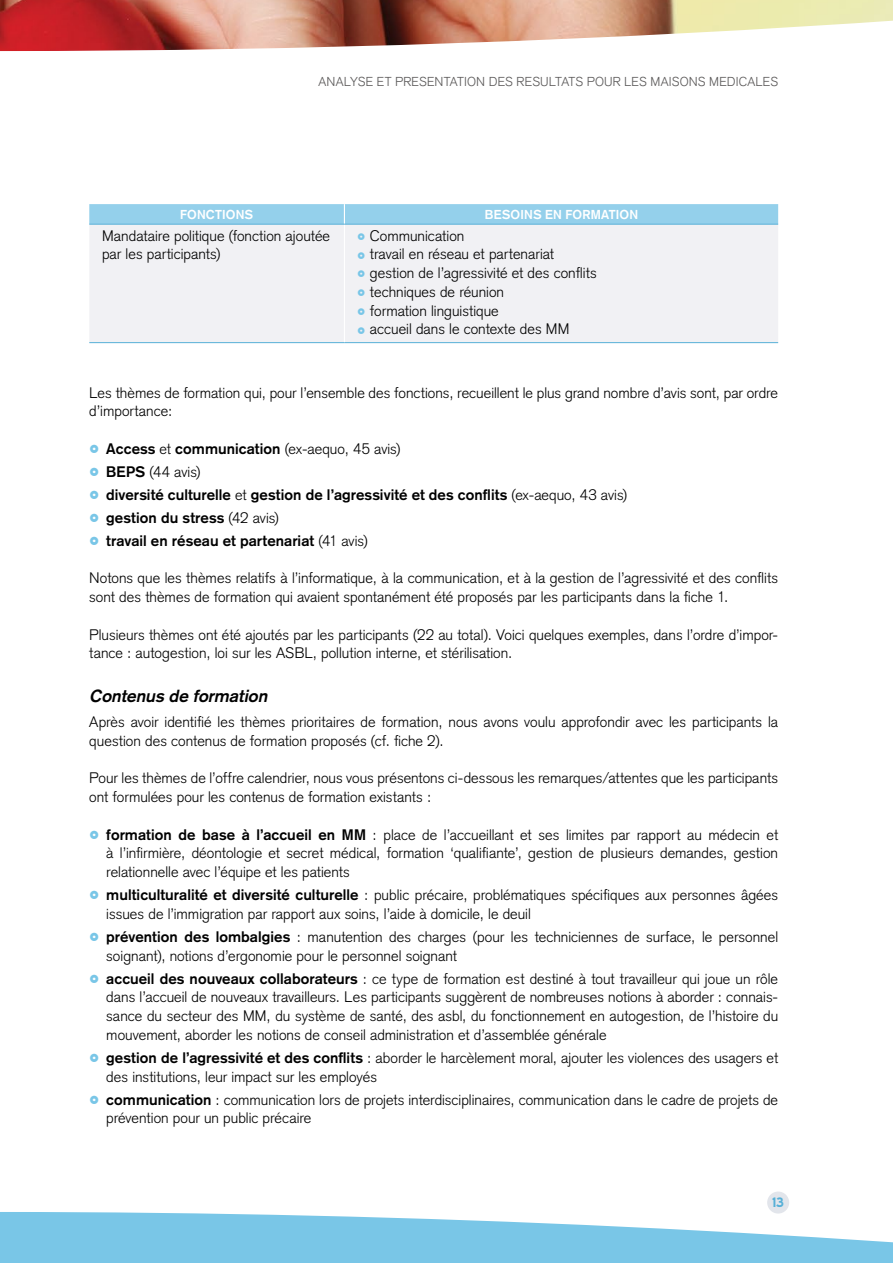
<style>
.page{position:relative;width:893px;height:1263px;background:#fff}
.page>*{position:absolute;margin:0;border:0;box-sizing:border-box;transform-origin:0 0}
.H7{font:italic 700 17.25px "Basic Commercial LT";color:#000}
.txt{font:300 15px/18.8px "Basic Commercial LT";letter-spacing:.005em;color:#000}
.t1{font:700 15px "Basic Commercial LT";letter-spacing:.005em;color:#000}
.txt_table{font:300 15px/18px "Basic Commercial LT";letter-spacing:.005em;color:#000}
.t2{font:700 13.8px "Expressway Rg";color:#57b0d7}
.t3{font:300 12.75px "Basic Commercial LT";letter-spacing:.015em;color:#5c5a5a}
.title_table{font:700 12.75px "Basic Commercial LT";letter-spacing:.015em;color:#fff}
.s1{font-weight:300}
.s2{font-weight:700}
</style>
<div class="page">
<svg style="left:0;top:1212px;width:893px;height:51px;fill:#79c6e7"></svg>
<img style="left:0;top:0;width:893px;height:51px">
<div style="left:767px;top:1191px;width:22px;height:22px;background:#e2e5eb;border-radius:50%"></div>
<div style="left:90px;top:225px;width:688px;height:117px;background:#f1f1f4"></div>
<svg style="left:89px;top:204px;width:689px;height:20px;background:#93cfea"></svg>
<hr style="left:344px;top:225px;width:1px;height:117px;background:#fff">
<hr style="left:89px;top:224px;width:255px;height:1px;background:#57b0d7">
<hr style="left:344px;top:224px;width:434px;height:1px;background:#57b0d7">
<hr style="left:89px;top:342px;width:255px;height:1px;background:#57b0d7">
<hr style="left:344px;top:342px;width:434px;height:1px;background:#57b0d7">
<svg style="left:358px;top:233px;width:7px;height:7px"></svg>
<svg style="left:358px;top:252px;width:7px;height:7px"></svg>
<svg style="left:358px;top:271px;width:7px;height:6px"></svg>
<svg style="left:358px;top:289px;width:7px;height:7px"></svg>
<svg style="left:358px;top:308px;width:7px;height:7px"></svg>
<svg style="left:358px;top:327px;width:7px;height:7px"></svg>
<p class="t3" style="left:319px;top:74px;width:461px">ANALYSE ET PRESENTATION DES RESULTATS POUR LES MAISONS MEDICALES</p>
<p class="title_table" style="left:180px;top:207px;width:74px">FONCTIONS</p>
<p class="title_table" style="left:485px;top:207px;width:155px">BESOINS EN FORMATION</p>
<p class="txt_table" style="left:102px;top:226px;width:230px">Mandataire politique (fonction ajoutée par les participants)</p>
<p class="txt" style="left:370px;top:226px;width:96px">Communication</p>
<p class="txt" style="left:370px;top:245px;width:186px">travail en réseau et partenariat</p>
<p class="txt" style="left:370px;top:264px;width:228px">gestion de l’agressivité et des conflits</p>
<p class="txt" style="left:370px;top:282px;width:136px">techniques de réunion</p>
<p class="txt" style="left:370px;top:301px;width:130px">formation linguistique</p>
<p class="txt" style="left:370px;top:320px;width:201px">accueil dans le contexte des MM</p>
<p class="txt" style="left:89px;top:383px;width:690px">Les thèmes de formation qui, pour l’ensemble des fonctions, recueillent le plus grand nombre d’avis sont, par ordre d’importance:</p>
<p class="t1" style="left:106px;top:440px;width:296px">Access <span class="s1">et</span> communication <span class="s1">(ex-aequo, 45 avis)</span></p>
<p class="txt" style="left:106px;top:462px;width:96px"><span class="s2">BEPS</span> (44 avis)</p>
<p class="t1" style="left:106px;top:486px;width:523px">diversité culturelle <span class="s1">et</span> gestion de l’agressivité et des conflits <span class="s1">(ex-aequo, 43 avis)</span></p>
<p class="t1" style="left:106px;top:509px;width:174px">gestion du stress <span class="s1">(42 avis)</span></p>
<p class="t1" style="left:106px;top:532px;width:263px">travail en réseau et partenariat <span class="s1">(41 avis)</span></p>
<p class="txt" style="left:89px;top:569px;width:690px">Notons que les thèmes relatifs à l’informatique, à la communication, et à la gestion de l’agressivité et des conflits sont des thèmes de formation qui avaient spontanément été proposés par les participants dans la fiche 1.</p>
<p class="txt" style="left:89px;top:625px;width:690px">Plusieurs thèmes ont été ajoutés par les participants (22 au total). Voici quelques exemples, dans l’ordre d’impor&shy;tance : autogestion, loi sur les ASBL, pollution interne, et stérilisation.</p>
<p class="H7" style="left:89px;top:686px;width:183px">Contenus de formation</p>
<p class="txt" style="left:89px;top:713px;width:690px">Après avoir identifié les thèmes prioritaires de formation, nous avons voulu approfondir avec les participants la question des contenus de formation proposés (cf. fiche 2).</p>
<p class="txt" style="left:89px;top:769px;width:690px">Pour les thèmes de l’offre calendrier, nous vous présentons ci-dessous les remarques/attentes que les participants ont formulées pour les contenus de formation existants :</p>
<p class="txt" style="left:106px;top:825px;width:673px;text-align:justify"><span class="s2">formation de base à l’accueil en MM</span> : place de l’accueillant et ses limites par rapport au médecin et à l’infirmière, déontologie et secret médical, formation ‘qualifiante’, gestion de plusieurs demandes, gestion relationnelle avec l’équipe et les patients</p>
<p class="txt" style="left:106px;top:886px;width:673px"><span class="s2">multiculturalité et diversité culturelle</span> : public précaire, problématiques spécifiques aux personnes âgées issues de l’immigration par rapport aux soins, l’aide à domicile, le deuil</p>
<p class="txt" style="left:106px;top:927px;width:673px"><span class="s2">prévention des lombalgies</span> : manutention des charges (pour les techniciennes de surface, le personnel soignant), notions d’ergonomie pour le personnel soignant</p>
<p class="txt" style="left:106px;top:969px;width:673px;text-align:justify"><span class="s2">accueil des nouveaux collaborateurs</span> : ce type de formation est destiné à tout travailleur qui joue un rôle dans l’accueil de nouveaux travailleurs. Les participants suggèrent de nombreuses notions à aborder : connais&shy;sance du secteur des MM, du système de santé, des asbl, du fonctionnement en autogestion, de l’histoire du mouvement, aborder les notions de conseil administration et d’assemblée générale</p>
<p class="txt" style="left:106px;top:1048px;width:673px"><span class="s2">gestion de l’agressivité et des conflits</span> : aborder le harcèlement moral, ajouter les violences des usagers et des institutions, leur impact sur les employés</p>
<p class="txt" style="left:106px;top:1090px;width:673px"><span class="s2">communication</span> : communication lors de projets interdisciplinaires, communication dans le cadre de projets de prévention pour un public précaire</p>
<p class="t2" style="left:772px;top:1193px;width:13px">13</p>
</div>
